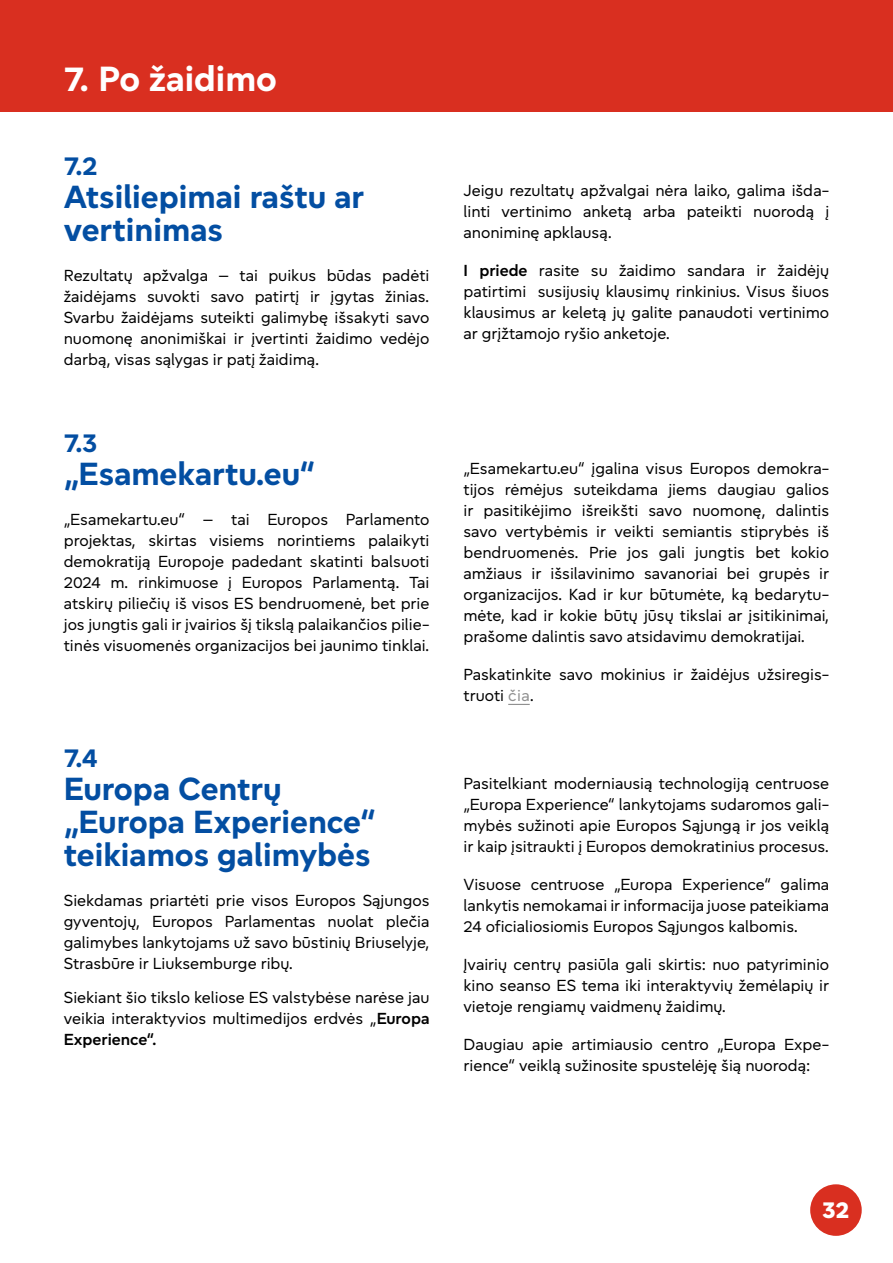
<style>
.page{position:relative;width:893px;height:1263px;background:#fff}
.page>*{position:absolute;margin:0;border:0;box-sizing:border-box;transform-origin:0 0}
.Chapter_Titles{font:700 36px "Europea";color:#fff}
.Chapter_Subtitles{font:700 33px/33px "Europea";color:#034ea2}
.Chapter_Subtitles_Nu{font:700 27px "Europea";color:#034ea2}
.t1{font:800 24px "Europea";color:#fff}
.Body_Text{font:16.5px/21px "Europea";color:#000;text-align:justify}
.s1{font-weight:600}
.s2{color:#909090}
</style>
<div class="page">
<div style="left:0;top:0;width:893px;height:112px;background:#d92f20"></div>
<div style="left:810px;top:1184px;width:52px;height:52px;background:#d92f20;border-radius:50%"></div>
<svg style="left:508px;top:704px;width:22px;height:1px"></svg>
<p class="Chapter_Titles" style="left:64px;top:52px;width:215px">7. Po žaidimo</p>
<p class="Chapter_Subtitles_Nu" style="left:64px;top:146px;width:35px">7.2</p>
<p class="Chapter_Subtitles" style="left:64px;top:177px;width:302px">Atsiliepimai raštu ar vertinimas</p>
<p class="Body_Text" style="left:64px;top:264px;width:367px">Rezultatų apžvalga – tai puikus būdas padėti žaidėjams suvokti savo patirtį ir įgytas žinias.<br>Svarbu žaidėjams suteikti galimybę išsakyti savo nuomonę anonimiškai ir įvertinti žaidimo vedėjo darbą, visas sąlygas ir patį žaidimą.</p>
<p class="Chapter_Subtitles_Nu" style="left:64px;top:423px;width:35px">7.3</p>
<p class="Chapter_Subtitles" style="left:64px;top:454px;width:253px">„Esamekartu.eu“</p>
<p class="Body_Text" style="left:64px;top:508px;width:367px">„Esamekartu.eu“ – tai Europos Parlamento projektas, skirtas visiems norintiems palaikyti demokratiją Europoje padedant skatinti balsuoti 2024 m. rinkimuose į Europos Parlamentą. Tai atskirų piliečių iš visos ES bendruomenė, bet prie jos jungtis gali ir įvairios šį tikslą palaikančios pilie&shy;tinės visuomenės organizacijos bei jaunimo tinklai.</p>
<p class="Chapter_Subtitles_Nu" style="left:64px;top:738px;width:35px">7.4</p>
<p class="Chapter_Subtitles" style="left:64px;top:769px;width:314px">Europa Centrų „Europa Experience“ teikiamos galimybės</p>
<p class="Body_Text" style="left:64px;top:889px;width:367px">Siekdamas priartėti prie visos Europos Sąjungos gyventojų, Europos Parlamentas nuolat plečia galimybes lankytojams už savo būstinių Briuselyje, Strasbūre ir Liuksemburge ribų.</p>
<p class="Body_Text" style="left:64px;top:986px;width:367px">Siekiant šio tikslo keliose ES valstybėse narėse jau veikia interaktyvios multimedijos erdvės „<span class="s1">Europa Experience“.</span></p>
<p class="Body_Text" style="left:463px;top:179px;width:367px">Jeigu rezultatų apžvalgai nėra laiko, galima išda&shy;linti vertinimo anketą arba pateikti nuorodą į anoniminę apklausą.</p>
<p class="Body_Text" style="left:463px;top:259px;width:367px"><span class="s1">I priede</span> rasite su žaidimo sandara ir žaidėjų patirtimi susijusių klausimų rinkinius. Visus šiuos klausimus ar keletą jų galite panaudoti vertinimo ar grįžtamojo ryšio anketoje.</p>
<p class="Body_Text" style="left:463px;top:456px;width:367px">„Esamekartu.eu“ įgalina visus Europos demokra&shy;tijos rėmėjus suteikdama jiems daugiau galios ir pasitikėjimo išreikšti savo nuomonę, dalintis savo vertybėmis ir veikti semiantis stiprybės iš bendruomenės. Prie jos gali jungtis bet kokio amžiaus ir išsilavinimo savanoriai bei grupės ir organizacijos. Kad ir kur būtumėte, ką bedarytu&shy;mėte, kad ir kokie būtų jūsų tikslai ar įsitikinimai, prašome dalintis savo atsidavimu demokratijai.</p>
<p class="Body_Text" style="left:463px;top:662px;width:367px">Paskatinkite savo mokinius ir žaidėjus užsiregis&shy;truoti <span class="s2">čia</span>.</p>
<p class="Body_Text" style="left:463px;top:771px;width:367px">Pasitelkiant moderniausią technologiją centruose „Europa Experience“ lankytojams sudaromos gali&shy;mybės sužinoti apie Europos Sąjungą ir jos veiklą ir kaip įsitraukti į Europos demokratinius procesus.</p>
<p class="Body_Text" style="left:463px;top:872px;width:367px">Visuose centruose „Europa Experience“ galima lankytis nemokamai ir informacija juose pateikiama 24 oficialiosiomis Europos Sąjungos kalbomis.</p>
<p class="Body_Text" style="left:463px;top:952px;width:367px">Įvairių centrų pasiūla gali skirtis: nuo patyriminio kino seanso ES tema iki interaktyvių žemėlapių ir vietoje rengiamų vaidmenų žaidimų.</p>
<p class="Body_Text" style="left:463px;top:1032px;width:367px">Daugiau apie artimiausio centro „Europa Expe&shy;rience“ veiklą sužinosite spustelėję šią nuorodą:</p>
<p class="t1" style="left:823px;top:1192px;width:28px">32</p>
</div>
